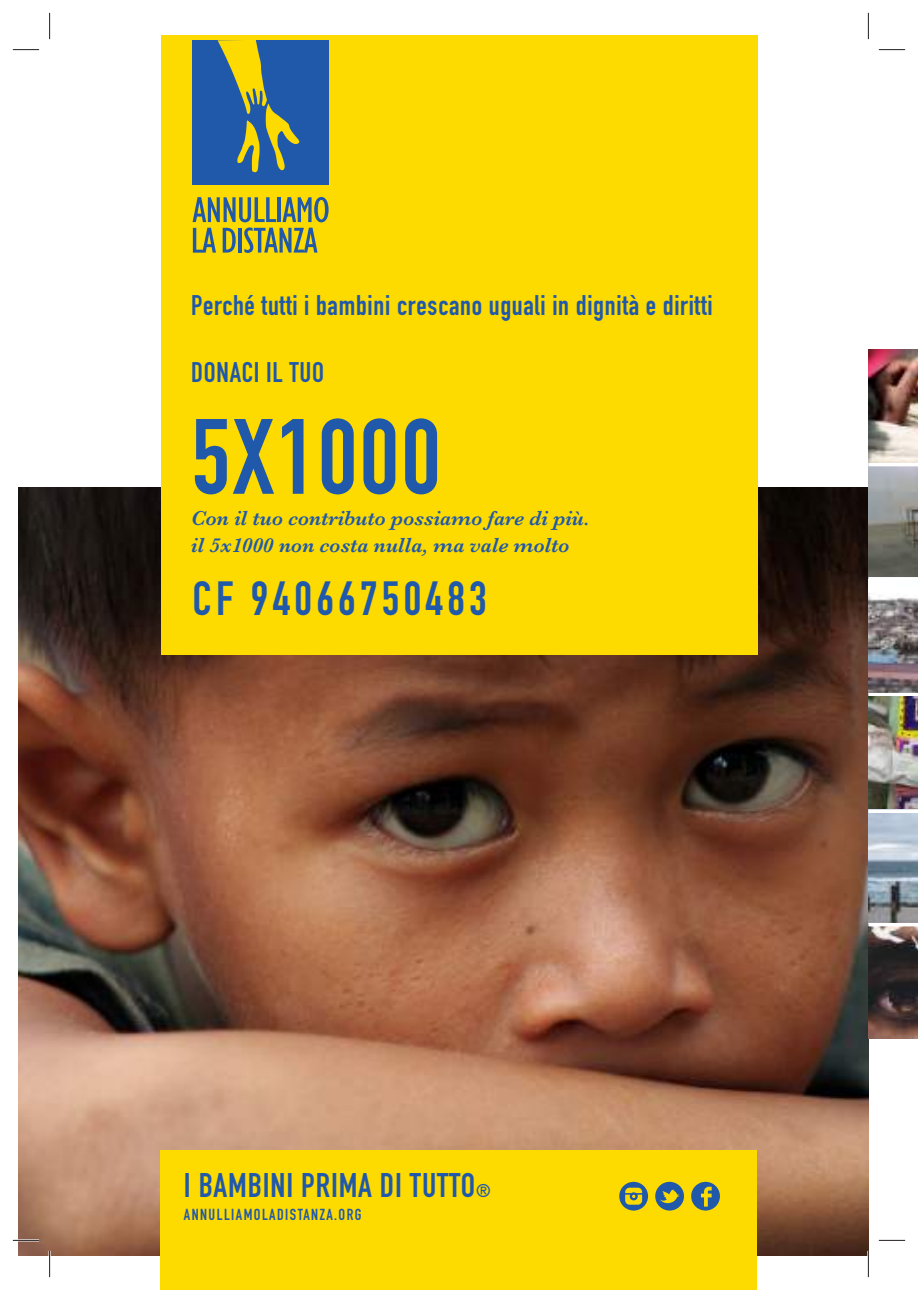
<style>
.page{position:relative;width:918px;height:1290px;background:#fff}
.page>*{position:absolute;margin:0;border:0;box-sizing:border-box;transform-origin:0 0}
.t1{font:105px "DIN Engschrift Std";letter-spacing:.025em;color:#2058aa}
.t2{font:47.25px "DIN Engschrift Std";letter-spacing:.09em;color:#2058aa}
.t3{font:33.6px "DIN Engschrift Std";letter-spacing:.025em;color:#2058aa}
.t4{font:28px "DIN Engschrift Std";letter-spacing:.025em;color:#2058aa}
.t5{font:italic 600 21px/26.2px "Baskerville";color:#2058aa}
.t6{font:15.75px "DIN Engschrift Std";letter-spacing:.09em;color:#2058aa}
.s1{font-size:18.2px}
</style>
<div class="page">
<img style="left:18px;top:488px;width:850px;height:767px">
<div style="left:161px;top:35px;width:596px;height:619px;background:#fdda00"></div>
<div style="left:161px;top:1150px;width:596px;height:140px;background:#fdda00"></div>
<svg style="left:619px;top:1182px;width:29px;height:28px"></svg>
<svg style="left:655px;top:1182px;width:29px;height:28px"></svg>
<svg style="left:691px;top:1182px;width:29px;height:28px"></svg>
<div style="left:192px;top:41px;width:136px;height:144px;background:#2058aa"></div>
<svg style="left:192px;top:197px;width:136px;height:56px"></svg>
<svg style="left:218px;top:40px;width:81px;height:132px"></svg>
<img style="left:868px;top:349px;width:50px;height:574px">
<hr style="left:868px;top:463px;width:50px;height:3px;background:#fff">
<hr style="left:868px;top:577px;width:50px;height:3px;background:#fff">
<hr style="left:868px;top:693px;width:50px;height:3px;background:#fff">
<img style="left:868px;top:926px;width:50px;height:112px">
<svg style="left:868px;top:809px;width:50px;height:4px"></svg>
<hr style="left:13px;top:1239px;width:26px;height:2px;background:#fff">
<hr style="left:49px;top:1251px;width:2px;height:26px;background:#fff">
<hr style="left:867px;top:1251px;width:2px;height:26px;background:#fff">
<svg style="left:13px;top:49px;width:26px;height:1px"></svg>
<svg style="left:879px;top:49px;width:26px;height:1px"></svg>
<svg style="left:13px;top:1240px;width:26px;height:1px"></svg>
<svg style="left:879px;top:1240px;width:26px;height:1px"></svg>
<svg style="left:49px;top:13px;width:1px;height:26px"></svg>
<svg style="left:49px;top:1251px;width:1px;height:26px"></svg>
<svg style="left:868px;top:13px;width:1px;height:26px"></svg>
<svg style="left:868px;top:1251px;width:1px;height:26px"></svg>
<h3 class="t4" style="left:191px;top:289px;width:523px">Perché tutti i bambini crescano uguali in dignità e diritti</h3>
<h3 class="t4" style="left:191px;top:355px;width:134px">DONACI IL TUO</h3>
<h1 class="t1" style="left:191px;top:395px;width:251px">5X1000</h1>
<p class="t5" style="left:191px;top:505px;width:400px">Con il tuo contributo possiamo fare di più. il 5x1000 non costa nulla, ma vale molto</p>
<h2 class="t2" style="left:192px;top:571px;width:296px">CF 94066750483</h2>
<h3 class="t3" style="left:184px;top:1165px;width:308px">I BAMBINI PRIMA DI TUTTO<span class="s1">®</span></h3>
<p class="t6" style="left:184px;top:1205px;width:179px">ANNULLIAMOLADISTANZA.ORG</p>
</div>
